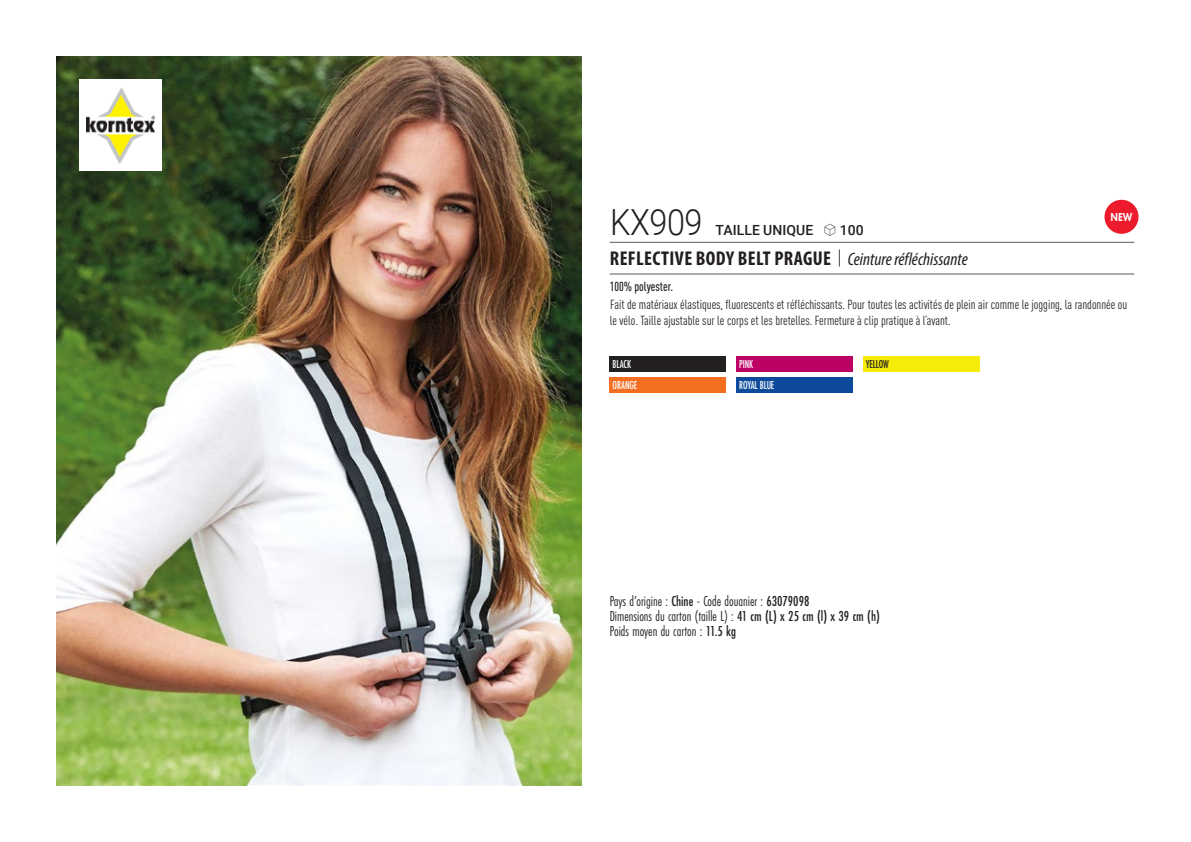
<style>
.page{position:relative;width:1191px;height:842px;background:#fff}
.page>*{position:absolute;margin:0;border:0;box-sizing:border-box;transform-origin:0 0}
.t1{font:300 36px "Roboto";letter-spacing:-.015em;color:#231f20;scale:.9 1}
.t2{font:700 condensed 20px "Myriad Pro";letter-spacing:.02em;color:#231f20}
.t3{font:15px "Futura PT Cond";color:#231f20;scale:.95 1}
.t4{font:500 14px "Roboto";letter-spacing:.005em;color:#231f20}
.t5{font:condensed 13px/16px "DIN Pro";color:#231f20}
.grammage_2020{font:500 condensed 13px "DIN Pro";color:#231f20;scale:.95 1}
.Coloris_nuancier_bla{font:500 12px "Futura PT Cond";letter-spacing:-.01em;color:#fff;scale:.9 1}
.Coloris_nuancier{font:500 12px "Futura PT Cond";letter-spacing:-.01em;color:#231f20;scale:.9 1}
.nuancier_bloc_packsh{font:800 12px "Futura PT";color:#fff;scale:.8 1}
.s1{font-family:"Linotype Shapeshifter";font-weight:400;font-size:16px}
.s2{font-family:"Roboto Condensed";font-weight:300;font-stretch:normal}
.s3{font-family:"Myriad Variable Concept";font-weight:400;font-style:italic;font-stretch:normal;font-size:18px}
.s4{font-weight:500}
</style>
<div class="page">
<img style="left:57px;top:57px;width:524px;height:728px">
<div style="left:609px;top:356px;width:117px;height:16px;background:#231f20"></div>
<div style="left:609px;top:378px;width:117px;height:15px;background:#f36e21"></div>
<div style="left:736px;top:356px;width:116px;height:16px;background:#be0165"></div>
<div style="left:736px;top:378px;width:116px;height:15px;background:#0d4a9c"></div>
<div style="left:863px;top:356px;width:116px;height:16px;background:#f5ec09"></div>
<div style="left:1104px;top:200px;width:34px;height:34px;background:#ee1b2d;border-radius:50%"></div>
<div style="left:79px;top:79px;width:83px;height:92px;background:#fff"></div>
<img style="left:86px;top:87px;width:69px;height:76px">
<hr style="left:609px;top:242px;width:525px;height:1px;background:#57585a">
<hr style="left:609px;top:274px;width:525px;height:1px;background:#57585a">
<p class="t1" style="left:610px;top:197px;width:104px">KX909</p>
<p class="nuancier_bloc_packsh" style="left:1110px;top:210px;width:29px">NEW</p>
<p class="t4" style="left:715px;top:220px;width:150px">TAILLE UNIQUE <span class="s1">S</span> 100</p>
<p class="t2" style="left:610px;top:246px;width:359px">REFLECTIVE BODY BELT PRAGUE <span class="s2">|</span> <span class="s3">Ceinture réfléchissante</span></p>
<p class="grammage_2020" style="left:609px;top:277px;width:68px">100% polyester.</p>
<p class="t5" style="left:609px;top:296px;width:519px">Fait de matériaux élastiques, fluorescents et réfléchissants. Pour toutes les activités de plein air comme le jogging, la randonnée ou le vélo. Taille ajustable sur le corps et les bretelles. Fermeture à clip pratique à l’avant.</p>
<p class="Coloris_nuancier_bla" style="left:612px;top:357px;width:22px">BLACK</p>
<p class="Coloris_nuancier_bla" style="left:612px;top:378px;width:29px">ORANGE</p>
<p class="Coloris_nuancier_bla" style="left:739px;top:357px;width:17px">PINK</p>
<p class="Coloris_nuancier_bla" style="left:739px;top:378px;width:41px">ROYAL BLUE</p>
<p class="Coloris_nuancier" style="left:866px;top:357px;width:27px">YELLOW</p>
<p class="t3" style="left:609px;top:592px;width:212px">Pays d’origine : <span class="s4">Chine</span> - Code douanier : <span class="s4">63079098</span></p>
<p class="t3" style="left:609px;top:607px;width:286px">Dimensions du carton (taille L) : <span class="s4">41 cm (L) x 25 cm (l) x 39 cm (h)</span></p>
<p class="t3" style="left:609px;top:622px;width:135px">Poids moyen du carton : <span class="s4">11.5 kg</span></p>
</div>
